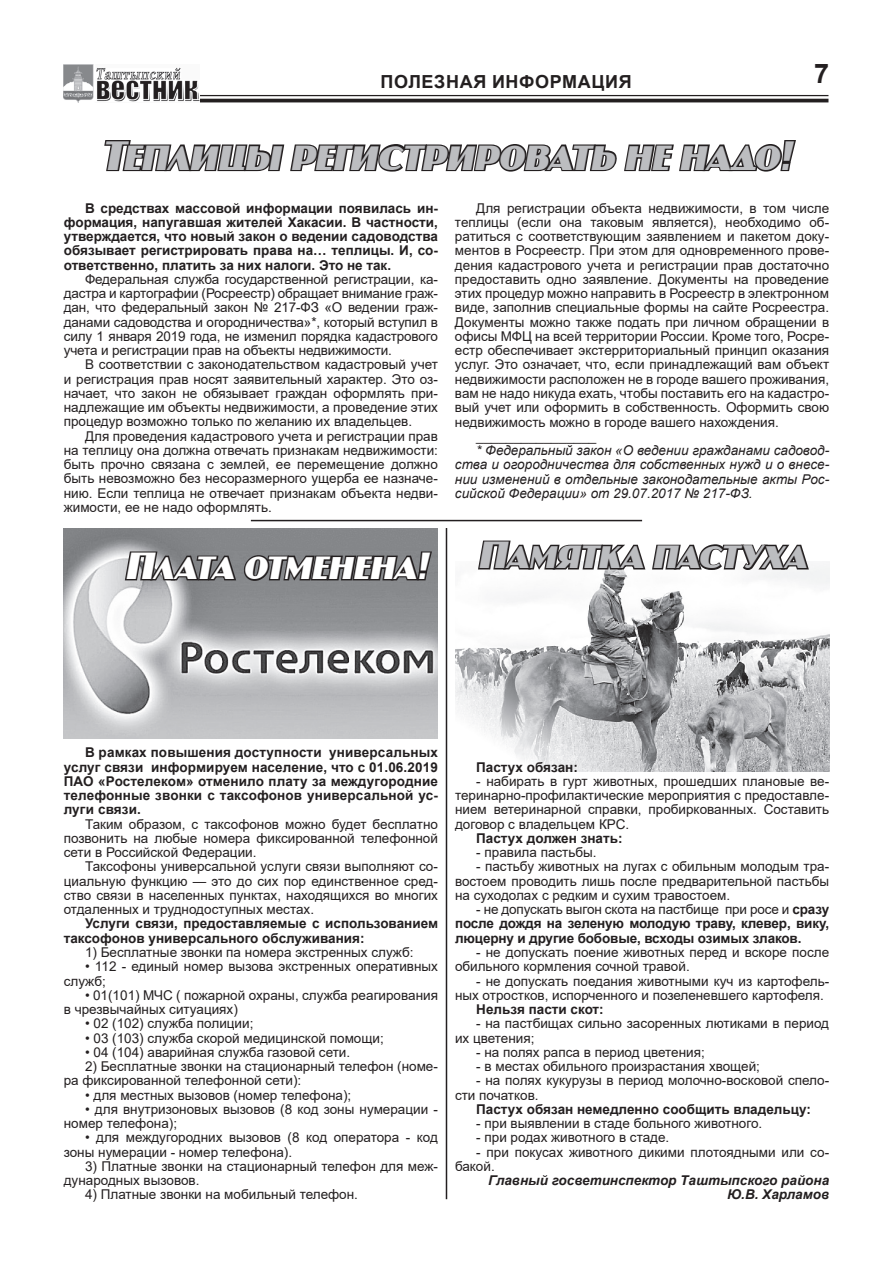
<style>
.page{position:relative;width:893px;height:1263px;background:#fff}
.page>*{position:absolute;margin:0;border:0;box-sizing:border-box;transform-origin:0 0}
.t1{font:italic 700 39px "a Jasper Caps";color:#bcbdc0}
.t2{font:italic 700 36px "a Jasper Caps";color:#fff}
.t3{font:700 27px "Arial";color:#231f20}
.t4{font:700 18px "Arial";letter-spacing:.035em;color:#231f20}
.t5{font:13.5px/14.2px "Arial";color:#231f20}
.t6{font:700 13.5px/14.2px "Arial";color:#231f20;text-align:justify}
.t7{font:italic 13.5px/14.2px "Arial";color:#231f20;text-align:justify}
.t8{font:italic 700 13.5px/14.2px "Arial";color:#231f20;text-align:right}
.s1{font-weight:400}
</style>
<div class="page">
<img style="left:455px;top:566px;width:374px;height:206px">
<hr style="left:64px;top:95px;width:764px;height:1px;background:#231f20">
<hr style="left:64px;top:99px;width:764px;height:3px;background:#231f20">
<img style="left:64px;top:65px;width:135px;height:37px">
<svg style="left:104px;top:140px;width:692px;height:32px"></svg>
<hr style="left:251px;top:520px;width:391px;height:1px;background:#231f20">
<img style="left:64px;top:528px;width:374px;height:210px">
<svg style="left:123px;top:549px;width:311px;height:34px;background:#636264"></svg>
<hr style="left:446px;top:528px;width:1px;height:671px;background:#231f20">
<svg style="left:476px;top:540px;width:335px;height:33px"></svg>
<h3 class="t4" style="left:381px;top:69px;width:253px">полезная инФормаЦия</h3>
<h3 class="t3" style="left:814px;top:55px;width:17px">7</h3>
<h1 class="t1" style="left:101px;top:134px;width:700px">Теплицы регистрировать не надо!</h1>
<p class="t6" style="left:64px;top:201px;width:376px;text-indent:21px">в средствах массовой информации появилась ин&shy;формация, напугавшая жителей Хакасии. в частности, утверждается, что новый закон о ведении садоводства обязывает регистрировать права на… теплицы. и, со&shy;ответственно, платить за них налоги. Это не так.</p>
<p class="t5" style="left:64px;top:272px;width:376px;text-align:justify;text-indent:21px">Федеральная служба государственной регистрации, ка&shy;дастра и картографии (Росреестр) обращает внимание граж&shy;дан, что федеральный закон № 217-ФЗ «О ведении граж&shy;данами садоводства и огородничества»*, который вступил в силу 1 января 2019 года, не изменил порядка кадастрового учета и регистрации прав на объекты недвижимости.</p>
<p class="t5" style="left:64px;top:357px;width:376px;text-align:justify;text-indent:21px">В соответствии с законодательством кадастровый учет и регистрация прав носят заявительный характер. Это оз&shy;начает, что закон не обязывает граждан оформлять при&shy;надлежащие им объекты недвижимости, а проведение этих процедур возможно только по желанию их владельцев.</p>
<p class="t5" style="left:64px;top:429px;width:376px;text-align:justify;text-indent:21px">Для проведения кадастрового учета и регистрации прав на теплицу она должна отвечать признакам недвижимости: быть прочно связана с землей, ее перемещение должно быть невозможно без несоразмерного ущерба ее назначе&shy;нию. Если теплица не отвечает признакам объекта недви&shy;жимости, ее не надо оформлять.</p>
<p class="t5" style="left:476px;top:201px;width:354px">Для регистрации объекта недвижимости, в том числе</p>
<p class="t5" style="left:455px;top:215px;width:376px">теплицы (если она таковым является), необходимо об-</p>
<p class="t5" style="left:455px;top:229px;width:376px">ратиться с соответствующим заявлением и пакетом доку-</p>
<p class="t5" style="left:455px;top:243px;width:376px">ментов в Росреестр. При этом для одновременного прове-</p>
<p class="t5" style="left:455px;top:258px;width:376px">дения кадастрового учета и регистрации прав достаточно</p>
<p class="t5" style="left:455px;top:272px;width:376px">предоставить одно заявление. Документы на проведение</p>
<p class="t5" style="left:455px;top:286px;width:376px">этих процедур можно направить в Росреестр в электронном</p>
<p class="t5" style="left:455px;top:300px;width:376px">виде, заполнив специальные формы на сайте Росреестра.</p>
<p class="t5" style="left:455px;top:315px;width:376px">Документы можно также подать при личном обращении в</p>
<p class="t5" style="left:455px;top:329px;width:376px">офисы МФЦ на всей территории России. Кроме того, Росре-</p>
<p class="t5" style="left:455px;top:343px;width:376px">естр обеспечивает экстерриториальный принцип оказания</p>
<p class="t5" style="left:455px;top:357px;width:376px">услуг. Это означает, что, если принадлежащий вам объект</p>
<p class="t5" style="left:455px;top:372px;width:376px">недвижимости расположен не в городе вашего проживания,</p>
<p class="t5" style="left:455px;top:386px;width:376px">вам не надо никуда ехать, чтобы поставить его на кадастро-</p>
<p class="t5" style="left:455px;top:400px;width:376px">вый учет или оформить в собственность. Оформить свою</p>
<p class="t5" style="left:455px;top:415px;width:325px">недвижимость можно в городе вашего нахождения.</p>
<p class="t5" style="left:476px;top:429px;width:122px">________________</p>
<p class="t7" style="left:455px;top:443px;width:376px;text-indent:21px">* Федеральный закон «О ведении гражданами садовод&shy;ства и огородничества для собственных нужд и о внесе&shy;нии изменений в отдельные законодательные акты Рос&shy;сийской Федерации» от 29.07.2017 № 217-ФЗ.</p>
<h2 class="t2" style="left:125px;top:546px;width:690px">Плата отменена! <sup>Памятка</sup> <sup>пастуõа</sup></h2>
<p class="t6" style="left:64px;top:746px;width:376px;text-indent:21px">в рамках повышения доступности универсальных услуг связи информируем население, что с 01.06.2019 пао «ростелеком» отменило плату за междугородние телефонные звонки с таксофонов универсальной ус&shy;луги связи.</p>
<p class="t5" style="left:64px;top:817px;width:376px;text-align:justify;text-indent:21px">Таким образом, с таксофонов можно будет бесплатно позвонить на любые номера фиксированной телефонной сети в Российской Федерации.</p>
<p class="t5" style="left:64px;top:859px;width:376px;text-align:justify;text-indent:21px">Таксофоны универсальной услуги связи выполняют со&shy;циальную функцию — это до сих пор единственное сред&shy;ство связи в населенных пунктах, находящихся во многих отдаленных и труднодоступных местах.</p>
<p class="t6" style="left:64px;top:917px;width:376px;text-indent:21px">Услуги связи, предоставляемые с использованием таксофонов универсального обслуживания:</p>
<p class="t5" style="left:85px;top:945px;width:330px">1) Бесплатные звонки па номера экстренных служб:</p>
<p class="t5" style="left:64px;top:959px;width:376px;text-indent:21px">• 112 - единый номер вызова экстренных оперативных служб;</p>
<p class="t5" style="left:64px;top:988px;width:376px;text-indent:21px">• 01(101) МЧС ( пожарной охраны, служба реагирования в чрезвычайных ситуациях)</p>
<p class="t5" style="left:85px;top:1016px;width:170px">• 02 (102) служба полиции;</p>
<p class="t5" style="left:85px;top:1030px;width:300px">• 03 (103) служба скорой медицинской помощи;</p>
<p class="t5" style="left:85px;top:1045px;width:267px">• 04 (104) аварийная служба газовой сети.</p>
<p class="t5" style="left:64px;top:1059px;width:376px;text-indent:21px">2) Бесплатные звонки на стационарный телефон (номе&shy;ра фиксированной телефонной сети):</p>
<p class="t5" style="left:85px;top:1087px;width:268px">• для местных вызовов (номер телефона);</p>
<p class="t5" style="left:64px;top:1102px;width:376px;text-indent:21px">• для внутризоновых вызовов (8 код зоны нумерации - номер телефона);</p>
<p class="t5" style="left:64px;top:1130px;width:376px;text-indent:21px">• для междугородних вызовов (8 код оператора - код зоны нумерации - номер телефона).</p>
<p class="t5" style="left:64px;top:1159px;width:376px;text-indent:21px">3) Платные звонки на стационарный телефон для меж&shy;дународных вызовов.</p>
<p class="t5" style="left:85px;top:1187px;width:274px">4) Платные звонки на мобильный телефон.</p>
<p class="t6" style="left:476px;top:760px;width:103px">пастух обязан:</p>
<p class="t5" style="left:455px;top:774px;width:376px;text-align:justify;text-indent:21px">- набирать в гурт животных, прошедших плановые ве&shy;теринарно-профилактические мероприятия с предоставле&shy;нием ветеринарной справки, пробиркованных. Составить договор с владельцем КРС.</p>
<p class="t6" style="left:476px;top:831px;width:148px">пастух должен знать:</p>
<p class="t5" style="left:476px;top:845px;width:122px">- правила пастьбы.</p>
<p class="t5" style="left:455px;top:859px;width:376px;text-align:justify;text-indent:21px">- пастьбу животных на лугах с обильным молодым тра&shy;востоем проводить лишь после предварительной пастьбы на суходолах с редким и сухим травостоем.</p>
<p class="t6" style="left:455px;top:902px;width:376px;text-indent:21px"><span class="s1">- не допускать выгон скота на пастбище при росе и</span> сразу после дождя на зеленую молодую траву, клевер, вику, люцерну и другие бобовые, всходы озимых злаков.</p>
<p class="t5" style="left:455px;top:945px;width:376px;text-indent:21px">- не допускать поение животных перед и вскоре после обильного кормления сочной травой.</p>
<p class="t5" style="left:455px;top:973px;width:376px;text-indent:21px">- не допускать поедания животными куч из картофель&shy;ных отростков, испорченного и позеленевшего картофеля.</p>
<p class="t6" style="left:476px;top:1002px;width:129px">нельзя пасти скот:</p>
<p class="t5" style="left:455px;top:1016px;width:376px;text-indent:21px">- на пастбищах сильно засоренных лютиками в период их цветения;</p>
<p class="t5" style="left:476px;top:1045px;width:230px">- на полях рапса в период цветения;</p>
<p class="t5" style="left:476px;top:1059px;width:285px">- в местах обильного произрастания хвощей;</p>
<p class="t5" style="left:455px;top:1073px;width:376px;text-indent:21px">- на полях кукурузы в период молочно-восковой спело&shy;сти початков.</p>
<p class="t6" style="left:476px;top:1102px;width:336px">пастух обязан немедленно сообщить владельцу:</p>
<p class="t5" style="left:476px;top:1116px;width:287px">- при выявлении в стаде больного животного.</p>
<p class="t5" style="left:476px;top:1130px;width:195px">- при родах животного в стаде.</p>
<p class="t5" style="left:455px;top:1145px;width:376px;text-indent:21px">- при покусах животного дикими плотоядными или со&shy;бакой.</p>
<p class="t8" style="left:488px;top:1174px;width:342px">Главный госветинспектор Таштыпского района<br>Ю.В. Харламов</p>
</div>
